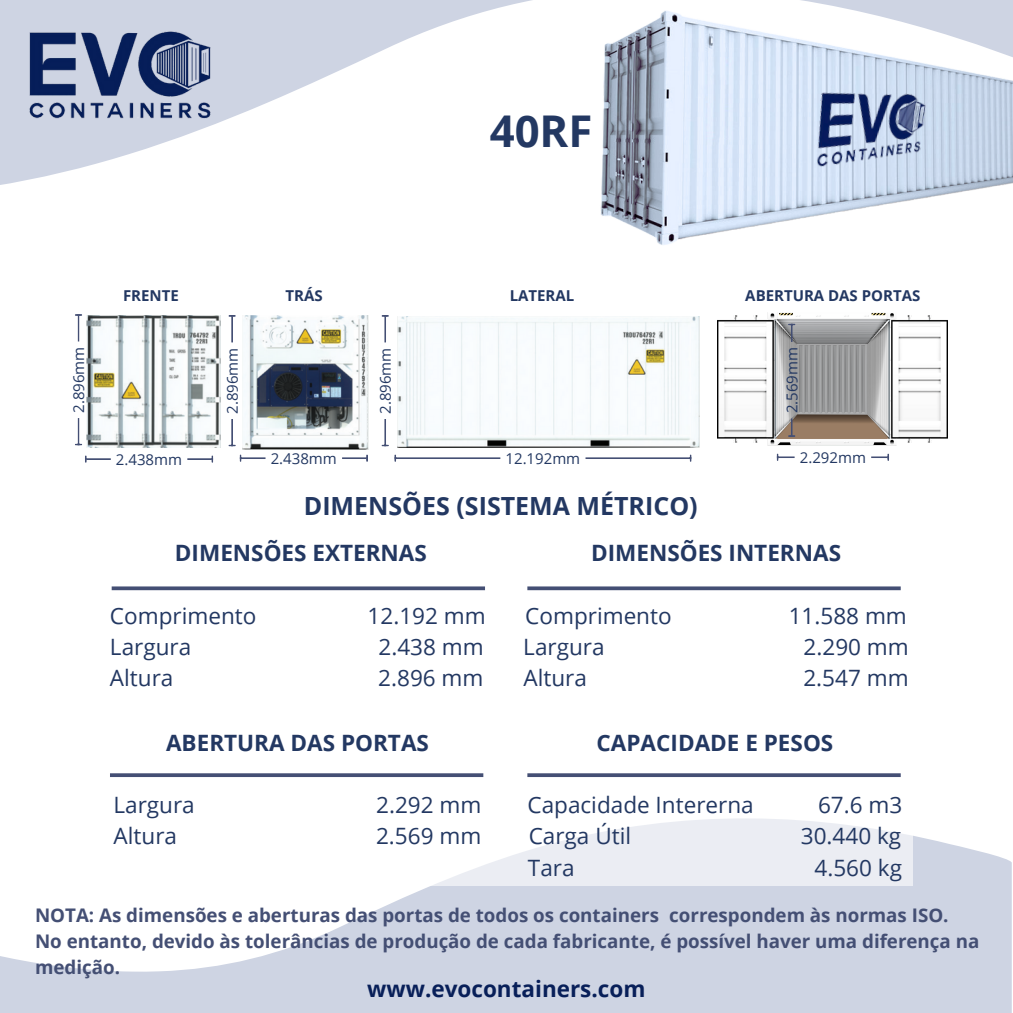
<style>
.page{position:relative;width:1013px;height:1013px;background:#fff}
.page>*{position:absolute;margin:0;border:0;box-sizing:border-box;transform-origin:0 0}
.t1{font:700 43.75px "Open Sans";color:#233862}
.t2{font:700 25px "Open Sans";color:#233862}
.t3{font:22.5px "Open Sans";color:#233862}
.t4{font:700 22.5px "Open Sans";color:#233862}
.t5{font:700 22.5px "Open Sans";color:#081f59}
.t6{font:700 18.75px/26.2px "Open Sans";color:#444f74}
.t7{font:15px "Open Sans";color:#233862}
.t8{font:700 15px "Open Sans";color:#233862}
</style>
<div class="page">
<svg style="left:0;top:0;width:532px;height:185px"></svg>
<svg style="left:0;top:836px;width:1011px;height:176px;fill:#ced4e3"></svg>
<div style="left:101px;top:483px;width:811px;height:403px;background:#fff"></div>
<svg style="left:112px;top:586px;width:373px;height:4px"></svg>
<svg style="left:527px;top:586px;width:373px;height:4px"></svg>
<svg style="left:110px;top:773px;width:373px;height:4px"></svg>
<img style="left:28px;top:21px;width:204px;height:112px">
<img style="left:718px;top:312px;width:229px;height:133px">
<hr style="left:86px;top:458px;width:126px;height:2px;background:#444f74">
<svg style="left:85px;top:456px;width:2px;height:6px"></svg>
<hr style="left:241px;top:457px;width:125px;height:2px;background:#444f74">
<svg style="left:366px;top:455px;width:2px;height:6px"></svg>
<hr style="left:778px;top:456px;width:109px;height:2px;background:#444f74">
<svg style="left:776px;top:454px;width:2px;height:6px"></svg>
<svg style="left:887px;top:454px;width:2px;height:6px"></svg>
<hr style="left:396px;top:457px;width:294px;height:2px;background:#444f74">
<svg style="left:394px;top:455px;width:2px;height:6px"></svg>
<hr style="left:78px;top:315px;width:1px;height:129px;background:#444f74">
<hr style="left:231px;top:316px;width:2px;height:129px;background:#444f74">
<hr style="left:790px;top:325px;width:2px;height:110px;background:#444f74">
<hr style="left:384px;top:316px;width:2px;height:129px;background:#444f74">
<svg style="left:527px;top:773px;width:373px;height:4px"></svg>
<img style="left:242px;top:315px;width:126px;height:134px">
<img style="left:397px;top:317px;width:302px;height:130px">
<img style="left:86px;top:315px;width:134px;height:132px">
<img style="left:600px;top:0;width:412px;height:245px">
<img style="left:809px;top:78px;width:120px;height:108px">
<p class="t1" style="left:489px;top:100px;width:104px">40RF</p>
<p class="t8" style="left:123px;top:285px;width:57px">FRENTE</p>
<p class="t8" style="left:285px;top:285px;width:39px">TRÁS</p>
<p class="t8" style="left:509px;top:285px;width:66px">LATERAL</p>
<p class="t8" style="left:745px;top:285px;width:176px">ABERTURA DAS PORTAS</p>
<p class="t7" style="left:68px;top:413px;width:68px;rotate:-90deg">2.896mm</p>
<p class="t7" style="left:222px;top:414px;width:68px;rotate:-90deg">2.896mm</p>
<p class="t7" style="left:375px;top:414px;width:68px;rotate:-90deg">2.896mm</p>
<p class="t7" style="left:781px;top:413px;width:68px;rotate:-90deg">2.569mm</p>
<p class="t7" style="left:116px;top:448px;width:68px">2.438mm</p>
<p class="t7" style="left:271px;top:448px;width:68px">2.438mm</p>
<p class="t7" style="left:505px;top:448px;width:76px">12.192mm</p>
<p class="t7" style="left:799px;top:447px;width:68px">2.292mm</p>
<p class="t2" style="left:304px;top:488px;width:395px">DIMENSÕES (SISTEMA MÉTRICO)</p>
<p class="t4" style="left:175px;top:537px;width:253px">DIMENSÕES EXTERNAS</p>
<p class="t3" style="left:110px;top:599px;width:148px">Comprimento</p>
<p class="t3" style="left:367px;top:599px;width:120px">12.192 mm</p>
<p class="t3" style="left:110px;top:631px;width:83px">Largura</p>
<p class="t3" style="left:378px;top:631px;width:107px">2.438 mm</p>
<p class="t3" style="left:110px;top:662px;width:65px">Altura</p>
<p class="t3" style="left:378px;top:662px;width:107px">2.896 mm</p>
<p class="t4" style="left:166px;top:726px;width:264px">ABERTURA DAS PORTAS</p>
<p class="t3" style="left:113px;top:789px;width:83px">Largura</p>
<p class="t3" style="left:376px;top:789px;width:107px">2.292 mm</p>
<p class="t3" style="left:114px;top:820px;width:65px">Altura</p>
<p class="t3" style="left:376px;top:820px;width:107px">2.569 mm</p>
<p class="t4" style="left:591px;top:537px;width:251px">DIMENSÕES INTERNAS</p>
<p class="t3" style="left:525px;top:599px;width:148px">Comprimento</p>
<p class="t3" style="left:788px;top:599px;width:120px">11.588 mm</p>
<p class="t3" style="left:523px;top:631px;width:83px">Largura</p>
<p class="t3" style="left:803px;top:631px;width:107px">2.290 mm</p>
<p class="t3" style="left:523px;top:662px;width:65px">Altura</p>
<p class="t3" style="left:803px;top:662px;width:107px">2.547 mm</p>
<p class="t4" style="left:596px;top:726px;width:238px">CAPACIDADE E PESOS</p>
<p class="t3" style="left:527px;top:789px;width:228px">Capacidade Intererna</p>
<p class="t3" style="left:818px;top:789px;width:86px">67.6 m3</p>
<p class="t3" style="left:528px;top:820px;width:104px">Carga Útil</p>
<p class="t3" style="left:800px;top:820px;width:102px">30.440 kg</p>
<p class="t3" style="left:528px;top:851px;width:48px">Tara</p>
<p class="t3" style="left:814px;top:851px;width:89px">4.560 kg</p>
<h1 class="t6" style="left:35px;top:901px;width:945px">NOTA: As dimensões e aberturas das portas de todos os containers correspondem às normas ISO.<br>No entanto, devido às tolerâncias de produção de cada fabricante, é possível haver uma diferença na medição.</h1>
<p class="t5" style="left:367px;top:973px;width:280px">www.evocontainers.com</p>
</div>
